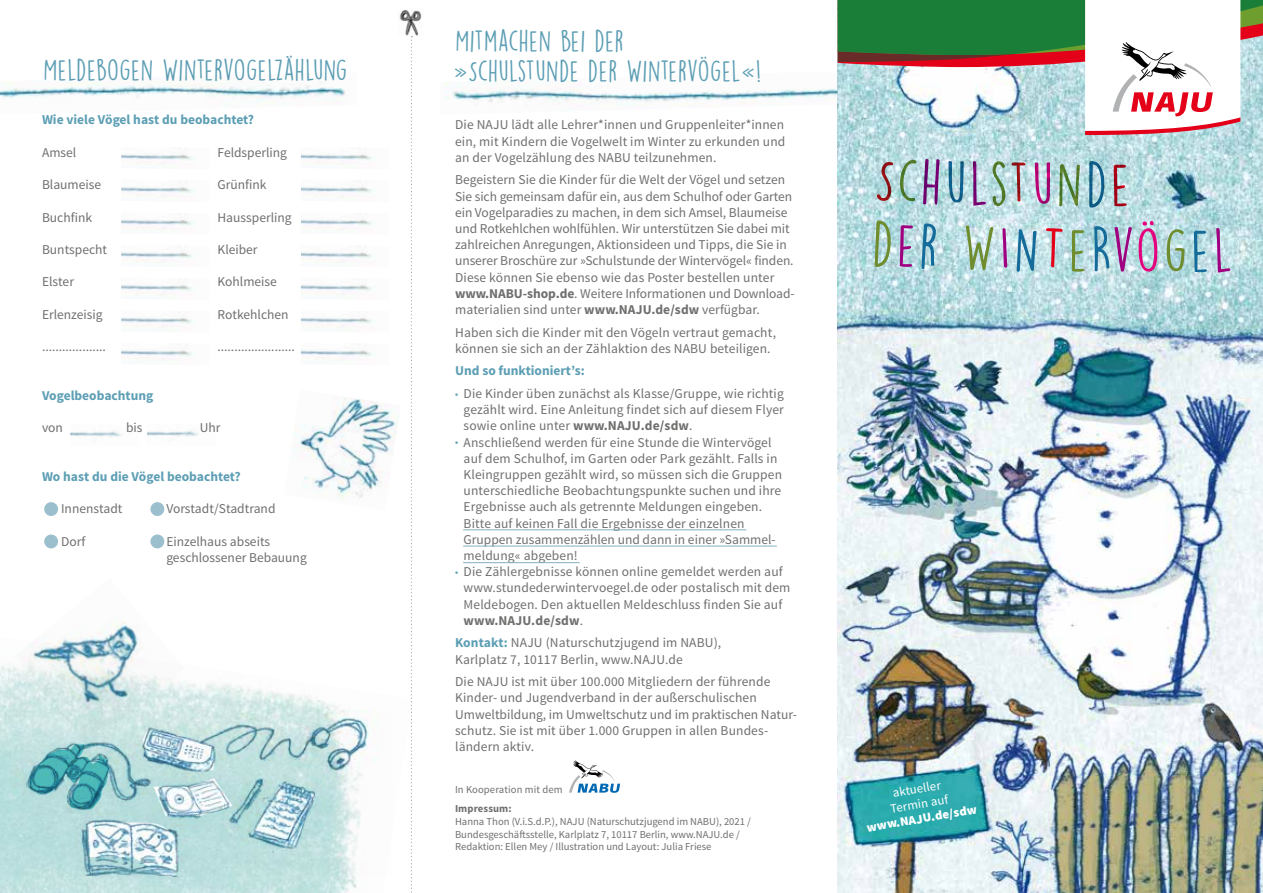
<style>
.page{position:relative;width:1263px;height:893px;background:#fff}
.page>*{position:absolute;margin:0;border:0;box-sizing:border-box;transform-origin:0 0}
.t1{font:55.5px "DK Lemon Yellow Sun";letter-spacing:.065em;color:#156c9b}
.t2{font:55.5px "DK Lemon Yellow Sun";letter-spacing:.065em;color:#cd1316}
.t3{font:55.5px "DK Lemon Yellow Sun";color:#6f8c2f}
.t4{font:27px "DK Lemon Yellow Sun";letter-spacing:.02em;color:#5c9eb4}
.t5{font:13.5px/16.2px "Source Sans Pro";letter-spacing:.005em;color:#6f6f6e}
.t6{font:700 13.5px "Source Sans Pro";color:#5c9eb4}
.t7{font:12.75px/15px "Source Sans Pro";color:#fff;text-align:center}
.t8{font:900 12.75px "Source Sans Pro";color:#fff}
.t9{font:10.65px/12.8px "Source Sans Pro";color:#6f6f6e}
.t10{font:700 10.65px "Source Sans Pro";letter-spacing:.01em;color:#6f6f6e}
.s1{font-weight:700}
.s2{font-weight:700;font-size:9px;color:#5c9eb4}
.s3{font-weight:700;color:#5c9eb4}
.s4{color:#e5007d}
.s5{color:#6f8c2f}
.s6{color:#156c9b}
.s7{color:#e30018}
.s8{color:#9f0080}
</style>
<div class="page">
<img style="left:838px;top:135px;width:425px;height:758px">
<img style="left:444px;top:82px;width:370px;height:29px">
<img style="left:121px;top:154px;width:73px;height:10px">
<img style="left:301px;top:154px;width:72px;height:10px">
<img style="left:121px;top:187px;width:73px;height:10px">
<img style="left:301px;top:187px;width:72px;height:10px">
<img style="left:121px;top:220px;width:73px;height:10px">
<img style="left:301px;top:220px;width:72px;height:10px">
<img style="left:121px;top:252px;width:73px;height:10px">
<img style="left:301px;top:252px;width:72px;height:10px">
<img style="left:121px;top:285px;width:73px;height:10px">
<img style="left:301px;top:285px;width:72px;height:10px">
<img style="left:121px;top:318px;width:73px;height:10px">
<img style="left:301px;top:318px;width:72px;height:10px">
<img style="left:121px;top:350px;width:73px;height:10px">
<img style="left:301px;top:350px;width:72px;height:10px">
<img style="left:70px;top:431px;width:52px;height:6px">
<img style="left:147px;top:431px;width:51px;height:6px">
<div style="left:44px;top:502px;width:14px;height:14px;background:#9cbfce;border-radius:50%"></div>
<div style="left:44px;top:534px;width:14px;height:15px;background:#9cbfce;border-radius:50%"></div>
<div style="left:150px;top:502px;width:15px;height:14px;background:#9cbfce;border-radius:50%"></div>
<div style="left:150px;top:534px;width:15px;height:15px;background:#9cbfce;border-radius:50%"></div>
<img style="left:0;top:79px;width:345px;height:27px">
<img style="left:0;top:665px;width:377px;height:228px">
<svg style="left:411px;top:36px;width:1px;height:857px"></svg>
<img style="left:399px;top:10px;width:23px;height:26px">
<svg style="left:569px;top:760px;width:51px;height:33px"></svg>
<svg style="left:87px;top:877px;width:94px;height:12px"></svg>
<img style="left:15px;top:711px;width:363px;height:166px">
<img style="left:294px;top:397px;width:105px;height:103px">
<img style="left:15px;top:621px;width:169px;height:125px">
<svg style="left:814px;top:0;width:449px;height:135px"></svg>
<hr style="left:463px;top:529px;width:283px;height:1px;background:#81b0c2">
<hr style="left:463px;top:546px;width:314px;height:1px;background:#81b0c2">
<hr style="left:463px;top:562px;width:117px;height:1px;background:#81b0c2">
<svg style="left:877px;top:159px;width:87px;height:47px;background:#b9dce0"></svg>
<svg style="left:972px;top:161px;width:34px;height:45px;background:#c0dfe4"></svg>
<svg style="left:1016px;top:228px;width:69px;height:45px;background:#c1e0e5"></svg>
<h2 class="t4" style="left:455px;top:24px;width:170px">MITMACHEN BEI DER</h2>
<h2 class="t4" style="left:43px;top:53px;width:305px">MELDEBOGEN WINTERVOGELZÄHLUNG</h2>
<h2 class="t4" style="left:454px;top:54px;width:309px">»SCHULSTUNDE DER WINTERVÖGEL«!</h2>
<p class="t6" style="left:42px;top:111px;width:214px">Wie viele Vögel hast du beobachtet?</p>
<p class="t5" style="left:42px;top:144px;width:36px">Amsel</p>
<p class="t5" style="left:217px;top:144px;width:71px">Feldsperling</p>
<p class="t5" style="left:42px;top:177px;width:61px">Blaumeise</p>
<p class="t5" style="left:217px;top:177px;width:51px">Grünfink</p>
<p class="t5" style="left:42px;top:209px;width:52px">Buchfink</p>
<p class="t5" style="left:217px;top:209px;width:76px">Haussperling</p>
<p class="t5" style="left:42px;top:242px;width:67px">Buntspecht</p>
<p class="t5" style="left:217px;top:242px;width:42px">Kleiber</p>
<p class="t5" style="left:42px;top:274px;width:34px">Elster</p>
<p class="t5" style="left:217px;top:274px;width:61px">Kohlmeise</p>
<p class="t5" style="left:42px;top:306px;width:62px">Erlenzeisig</p>
<p class="t5" style="left:217px;top:306px;width:73px">Rotkehlchen</p>
<p class="t5" style="left:42px;top:339px;width:65px">...................</p>
<p class="t5" style="left:217px;top:339px;width:79px">.......................</p>
<p class="t6" style="left:42px;top:387px;width:113px">Vogelbeobachtung</p>
<p class="t5" style="left:42px;top:420px;width:22px">von</p>
<p class="t5" style="left:126px;top:420px;width:18px">bis</p>
<p class="t5" style="left:200px;top:420px;width:22px">Uhr</p>
<p class="t6" style="left:42px;top:468px;width:200px">Wo hast du die Vögel beobachtet?</p>
<p class="t5" style="left:61px;top:501px;width:63px">Innenstadt</p>
<p class="t5" style="left:166px;top:501px;width:111px">Vorstadt/Stadtrand</p>
<p class="t5" style="left:61px;top:533px;width:26px">Dorf</p>
<p class="t5" style="left:166px;top:533px;width:142px">Einzelhaus abseits geschlossener Bebauung</p>
<p class="t5" style="left:455px;top:117px;width:332px;text-align:justify">Die NAJU lädt alle Lehrer*innen und Gruppenleiter*innen ein, mit Kindern die Vogelwelt im Winter zu erkunden und an der Vogelzählung des NABU teilzunehmen.</p>
<p class="t5" style="left:455px;top:172px;width:341px">Begeistern Sie die Kinder für die Welt der Vögel und setzen Sie sich gemeinsam dafür ein, aus dem Schulhof oder Garten ein Vogelparadies zu machen, in dem sich Amsel, Blaumeise und Rotkehlchen wohlfühlen. Wir unterstützen Sie dabei mit zahlreichen Anregungen, Aktionsideen und Tipps, die Sie in unserer Broschüre zur »Schulstunde der Wintervögel« finden.<br>Diese können Sie ebenso wie das Poster bestellen unter <span class="s1">www.NABU-shop.de</span>. Weitere Informationen und Download&shy;materialien sind unter <span class="s1">www.NAJU.de/sdw</span> verfügbar.</p>
<p class="t5" style="left:455px;top:324px;width:322px">Haben sich die Kinder mit den Vögeln vertraut gemacht, können sie sich an der Zählaktion des NABU beteiligen.</p>
<p class="t6" style="left:455px;top:362px;width:131px">Und so funktioniert’s:</p>
<p class="t5" style="left:464px;top:386px;width:322px;text-align:justify;text-indent:-9px"><span class="s2">•</span> Die Kinder üben zunächst als Klasse/Gruppe, wie richtig gezählt wird. Eine Anleitung findet sich auf diesem Flyer sowie online unter <span class="s1">www.NAJU.de/sdw</span>.</p>
<p class="t5" style="left:464px;top:434px;width:320px;text-indent:-9px"><span class="s2">•</span> Anschließend werden für eine Stunde die Wintervögel auf dem Schulhof, im Garten oder Park gezählt. Falls in Kleingruppen gezählt wird, so müssen sich die Gruppen unterschiedliche Beobachtungspunkte suchen und ihre Ergebnisse auch als getrennte Meldungen eingeben.<br>Bitte auf keinen Fall die Ergebnisse der einzelnen Gruppen zusammenzählen und dann in einer »Sammel&shy;meldung« abgeben!</p>
<p class="t5" style="left:464px;top:564px;width:328px;text-indent:-9px"><span class="s2">•</span> Die Zählergebnisse können online gemeldet werden auf www.stundederwintervoegel.de oder postalisch mit dem Meldebogen. Den aktuellen Meldeschluss finden Sie auf <span class="s1">www.NAJU.de/sdw</span>.</p>
<p class="t5" style="left:455px;top:635px;width:268px"><span class="s3">Kontakt:</span> NAJU (Naturschutzjugend im NABU),<br>Karlplatz 7, 10117 Berlin, www.NAJU.de</p>
<p class="t5" style="left:455px;top:674px;width:343px">Die NAJU ist mit über 100.000 Mitgliedern der führende Kinder- und Jugendverband in der außerschulischen Umweltbildung, im Umweltschutz und im praktischen Natur&shy;schutz. Sie ist mit über 1.000 Gruppen in allen Bundes&shy;ländern aktiv.</p>
<p class="t9" style="left:455px;top:783px;width:109px">In Kooperation mit dem</p>
<p class="t10" style="left:455px;top:802px;width:58px">Impressum:</p>
<p class="t9" style="left:455px;top:815px;width:297px">Hanna Thon (V.i.S.d.P.), NAJU (Naturschutzjugend im NABU), 2021 /<br>Bundesgeschäftsstelle, Karlplatz 7, 10117 Berlin, www.NAJU.de /<br>Redaktion: Ellen Mey / Illustration und Layout: Julia Friese</p>
<h1 class="t2" style="left:1008px;top:149px;width:123px">T<span class="s4">U</span><span class="s5">N</span><span class="s6">D</span><span class="s7">E</span></h1>
<h1 class="t3" style="left:874px;top:209px;width:140px;rotate:2deg">D<span class="s8">E</span><span class="s6">R</span> W<span class="s8">I</span></h1>
<h1 class="t1" style="left:1091px;top:216px;width:144px">R<span class="s8">V</span><span class="s4">Ö</span><span class="s5">G</span>E<span class="s8">L</span></h1>
<p class="t7" style="left:887px;top:786px;width:60px;rotate:-9deg">aktueller<br>Termin auf</p>
<p class="t8" style="left:865px;top:819px;width:113px;rotate:-9deg">www.NAJU.de/sdw</p>
</div>
